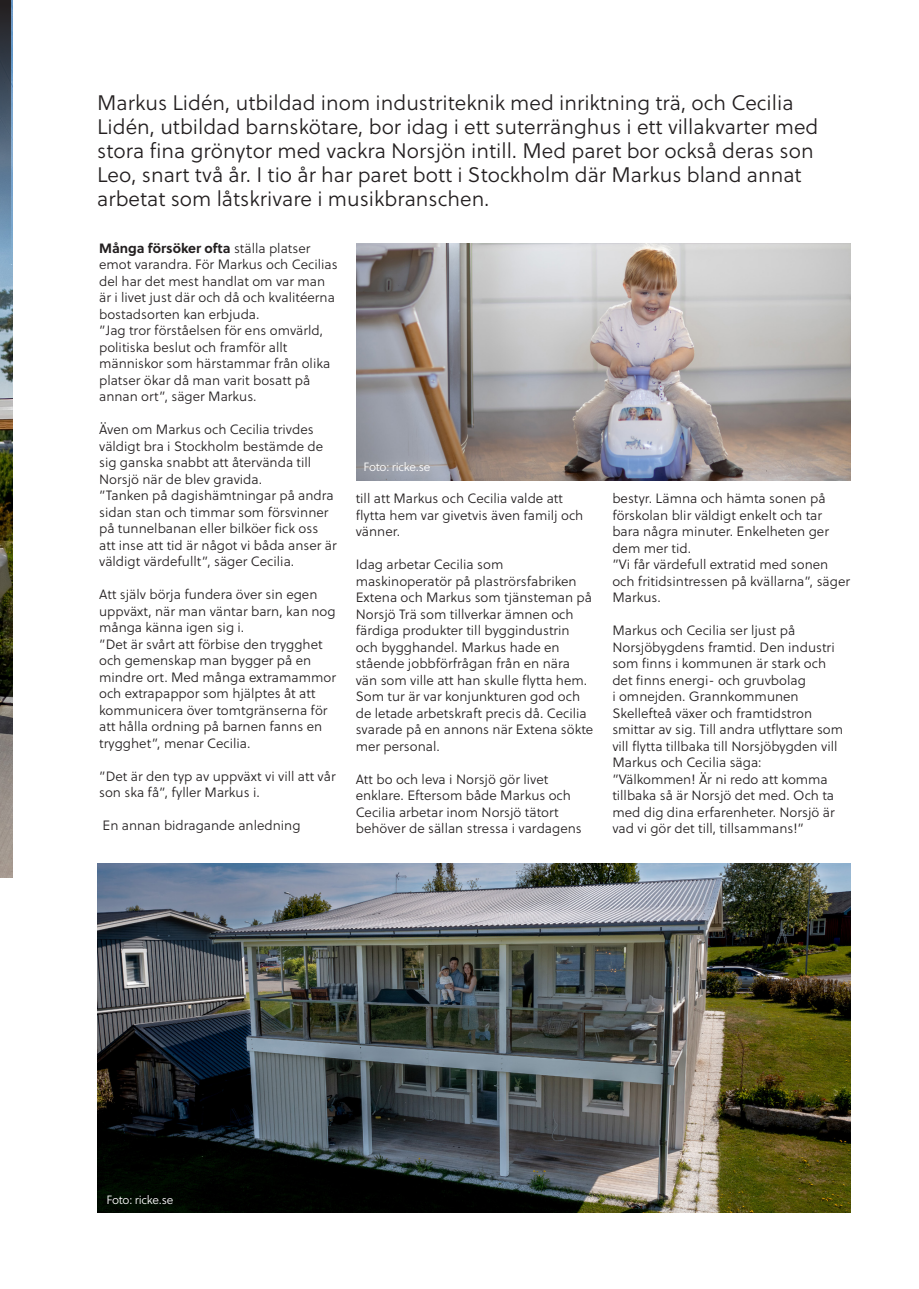
<style>
.page{position:relative;width:919px;height:1289px;background:#fff}
.page>*{position:absolute;margin:0;border:0;box-sizing:border-box;transform-origin:0 0}
.Ingress_stor_light{font:21px/24px "Soleil Lt";color:#231f20}
.Brödtext{font:13.5px/16.5px "Soleil Lt";color:#231f20}
.Rubrik_omslag_ledare{font:12px "Soleil Lt";letter-spacing:-.02em;color:#fff}
.s1{font-family:"Soleil";font-weight:700}
</style>
<div class="page">
<img style="left:11px;top:0;width:2px;height:877px">
<img style="left:0;top:0;width:11px;height:877px">
<img style="left:98px;top:863px;width:752px;height:349px">
<img style="left:356px;top:243px;width:494px;height:237px">
<p class="Ingress_stor_light" style="left:97px;top:90px;width:722px">Markus Lidén, utbildad inom industriteknik med inriktning trä, och Cecilia Lidén, utbildad barnskötare, bor idag i ett suterränghus i ett villakvarter med stora fina grönytor med vackra Norsjön intill. Med paret bor också deras son Leo, snart två år. I tio år har paret bott i Stockholm där Markus bland annat arbetat som låtskrivare i musikbranschen.</p>
<p class="Brödtext" style="left:99px;top:239px;width:240px"><span class="s1">Många försöker ofta</span> ställa platser emot varandra. För Markus och Cecilias del har det mest handlat om var man är i livet just där och då och kvalitéerna bostadsorten kan erbjuda.</p>
<p class="Brödtext" style="left:99px;top:322px;width:232px">”Jag tror förståelsen för ens omvärld, politiska beslut och framför allt människor som härstammar från olika platser ökar då man varit bosatt på annan ort”, säger Markus.</p>
<p class="Brödtext" style="left:99px;top:421px;width:225px">Även om Markus och Cecilia trivdes väldigt bra i Stockholm bestämde de sig ganska snabbt att återvända till Norsjö när de blev gravida.</p>
<p class="Brödtext" style="left:99px;top:487px;width:239px">”Tanken på dagishämtningar på andra sidan stan och timmar som försvinner på tunnelbanan eller bilköer fick oss att inse att tid är något vi båda anser är väldigt värdefullt”, säger Cecilia.</p>
<p class="Brödtext" style="left:99px;top:586px;width:238px">Att själv börja fundera över sin egen uppväxt, när man väntar barn, kan nog många känna igen sig i.</p>
<p class="Brödtext" style="left:99px;top:635px;width:238px">”Det är svårt att förbise den trygghet och gemenskap man bygger på en mindre ort. Med många extramammor och extrapappor som hjälptes åt att kommunicera över tomtgränserna för att hålla ordning på barnen fanns en trygghet”, menar Cecilia.</p>
<p class="Brödtext" style="left:99px;top:767px;width:238px">”Det är den typ av uppväxt vi vill att vår son ska få”, fyller Markus i.</p>
<p class="Brödtext" style="left:102px;top:817px;width:199px">En annan bidragande anledning</p>
<p class="Rubrik_omslag_ledare" style="left:363px;top:458px;width:68px">Foto: ricke.se</p>
<p class="Brödtext" style="left:356px;top:490px;width:229px">till att Markus och Cecilia valde att flytta hem var givetvis även familj och vänner.</p>
<p class="Brödtext" style="left:356px;top:556px;width:239px">Idag arbetar Cecilia som maskinoperatör på plaströrsfabriken Extena och Markus som tjänsteman på Norsjö Trä som tillverkar ämnen och färdiga produkter till byggindustrin och bygghandel. Markus hade en stående jobbförfrågan från en nära vän som ville att han skulle flytta hem.<br>Som tur är var konjunkturen god och de letade arbetskraft precis då. Cecilia svarade på en annons när Extena sökte mer personal.</p>
<p class="Brödtext" style="left:356px;top:770px;width:227px">Att bo och leva i Norsjö gör livet enklare. Eftersom både Markus och Cecilia arbetar inom Norsjö tätort behöver de sällan stressa i vardagens</p>
<p class="Brödtext" style="left:612px;top:490px;width:218px">bestyr. Lämna och hämta sonen på förskolan blir väldigt enkelt och tar bara några minuter. Enkelheten ger dem mer tid.</p>
<p class="Brödtext" style="left:612px;top:556px;width:239px">”Vi får värdefull extratid med sonen och fritidsintressen på kvällarna”, säger<br>Markus.</p>
<p class="Brödtext" style="left:612px;top:622px;width:232px">Markus och Cecilia ser ljust på Norsjöbygdens framtid. Den industri som finns i kommunen är stark och det finns energi- och gruvbolag<br>i omnejden. Grannkommunen Skellefteå växer och framtidstron smittar av sig. Till andra utflyttare som vill flytta tillbaka till Norsjöbygden vill Markus och Cecilia säga:</p>
<p class="Brödtext" style="left:612px;top:770px;width:224px">”Välkommen! Är ni redo att komma tillbaka så är Norsjö det med. Och ta med dig dina erfarenheter. Norsjö är vad vi gör det till, tillsammans!”</p>
<p class="Rubrik_omslag_ledare" style="left:106px;top:1191px;width:68px">Foto: ricke.se</p>
</div>
